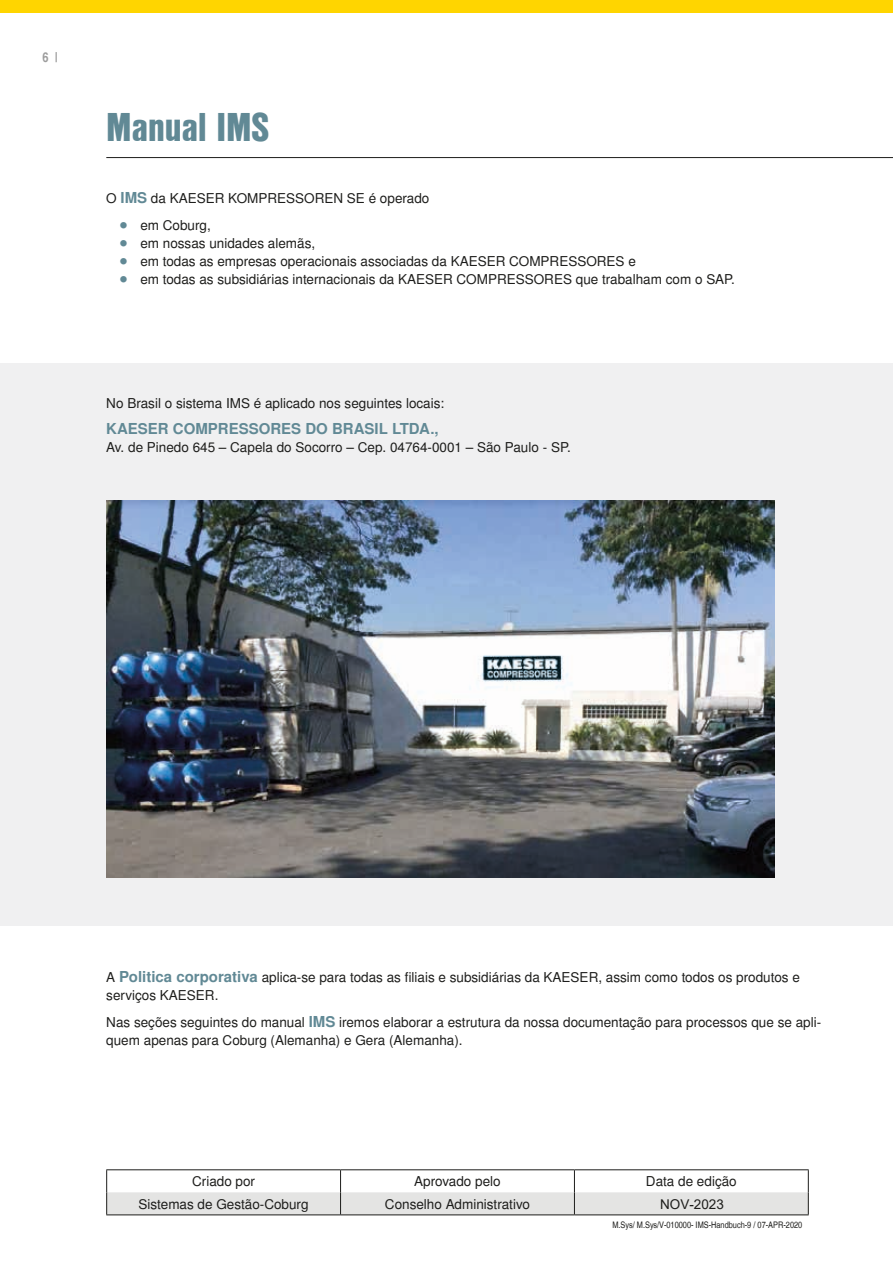
<style>
.page{position:relative;width:893px;height:1263px;background:#fff}
.page>*{position:absolute;margin:0;border:0;box-sizing:border-box;transform-origin:0 0}
.t1{font:39px "Nimbus San L Bla Con";color:#618995}
.t2{font:700 15px "Nimbus San L";color:#618995}
.t3{font:13.5px/18px "Nimbus San L";color:#1d1d1b}
.t4{font:13.5px "Arial";color:#1d1d1b}
.t5{font:13.5px "Nimbus San L Bol Con";color:#9d9d9d}
.t6{font:9px "Nimbus San L Reg Con";color:#1d1d1b}
.s1{font-weight:700;font-size:15px;color:#618995}
.s2{font-size:25.5px;color:#618995}
</style>
<div class="page">
<div style="left:0;top:363px;width:893px;height:563px;background:#f0f0f1"></div>
<div style="left:0;top:0;width:893px;height:13px;background:#ffd500"></div>
<hr style="left:106px;top:157px;width:787px;height:1px;background:#1d1d1b">
<hr style="left:106px;top:1169px;width:235px;height:1px;background:#1d1d1b">
<hr style="left:341px;top:1169px;width:233px;height:1px;background:#1d1d1b">
<hr style="left:574px;top:1169px;width:235px;height:1px;background:#1d1d1b">
<svg style="left:106px;top:1170px;width:703px;height:44px"></svg>
<hr style="left:106px;top:1214px;width:235px;height:1px;background:#1d1d1b">
<hr style="left:341px;top:1214px;width:233px;height:1px;background:#1d1d1b">
<hr style="left:574px;top:1214px;width:235px;height:1px;background:#1d1d1b">
<img style="left:106px;top:501px;width:669px;height:376px">
<p class="t5" style="left:43px;top:48px;width:17px">6 |</p>
<h1 class="t1" style="left:106px;top:98px;width:165px">Manual IMS</h1>
<p class="t3" style="left:106px;top:190px;width:325px">O <span class="s1">IMS</span> da KAESER KOMPRESSOREN SE é operado</p>
<p class="t3" style="left:119px;top:216px;width:93px"><span class="s2">•</span> em Coburg,</p>
<p class="t3" style="left:119px;top:234px;width:198px"><span class="s2">•</span> em nossas unidades alemãs,</p>
<p class="t3" style="left:119px;top:252px;width:518px"><span class="s2">•</span> em todas as empresas operacionais associadas da KAESER COMPRESSORES e</p>
<p class="t3" style="left:119px;top:270px;width:617px"><span class="s2">•</span> em todas as subsidiárias internacionais da KAESER COMPRESSORES que trabalham com o SAP.</p>
<p class="t3" style="left:106px;top:394px;width:339px">No Brasil o sistema IMS é aplicado nos seguintes locais:</p>
<p class="t2" style="left:106px;top:420px;width:334px">KAESER COMPRESSORES DO BRASIL LTDA.,</p>
<p class="t3" style="left:106px;top:439px;width:466px">Av. de Pinedo 645 – Capela do Socorro – Cep. 04764-0001 – São Paulo - SP.</p>
<p class="t3" style="left:106px;top:969px;width:695px">A <span class="s1">Politica corporativa</span> aplica-se para todas as filiais e subsidiárias da KAESER, assim como todos os produtos e serviços KAESER.</p>
<p class="t3" style="left:106px;top:1013px;width:716px">Nas seções seguintes do manual <span class="s1">IMS</span> iremos elaborar a estrutura da nossa documentação para processos que se apli&shy;quem apenas para Coburg (Alemanha) e Gera (Alemanha).</p>
<p class="t3" style="left:192px;top:1173px;width:65px">Criado por</p>
<p class="t3" style="left:414px;top:1173px;width:88px">Aprovado pelo</p>
<p class="t3" style="left:646px;top:1173px;width:92px">Data de edição</p>
<p class="t3" style="left:139px;top:1195px;width:172px">Sistemas de Gestão-Coburg</p>
<p class="t3" style="left:385px;top:1195px;width:147px">Conselho Administrativo</p>
<p class="t4" style="left:660px;top:1195px;width:65px">NOV-2023</p>
<p class="t6" style="left:612px;top:1219px;width:191px">M.Sys/ M.Sys/V-010000- IMS-Handbuch-9 / 07-APR-2020</p>
</div>
